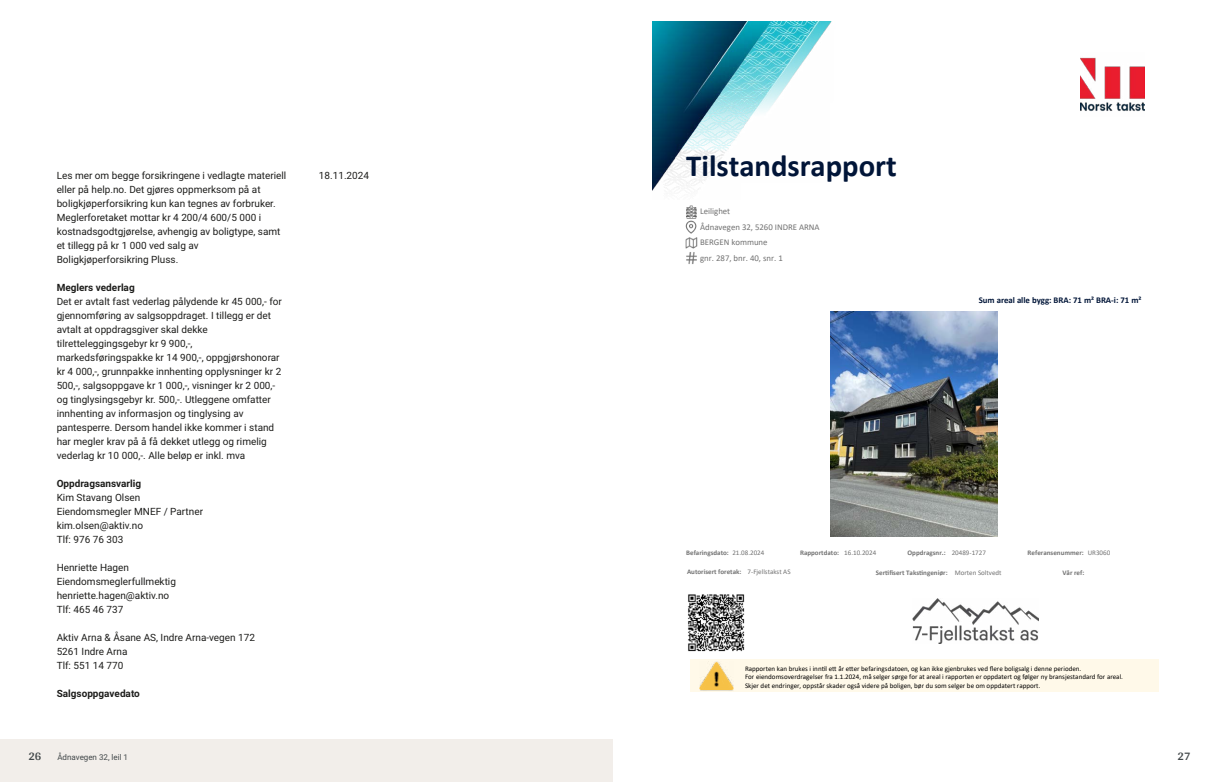
<style>
.page{position:relative;width:1219px;height:782px;background:#fff}
.page>*{position:absolute;margin:0;border:0;box-sizing:border-box;transform-origin:0 0}
.t1{font:700 30.7px "Calibri";color:#011538}
.t2{font:700 12px "Arya";color:#414749}
.t3{font:10px/14px "Roboto Vitec";color:#1d1d1b}
.t4{font:700 10px "Roboto Vitec";color:#1d1d1b}
.t5{font:8.8px "Calibri";color:#727272}
.t6{font:700 8.8px "Calibri";color:#011538}
.t7{font:8px "Roboto Vitec";color:#414749}
.t8{font:7px/8.6px "Calibri";color:#000}
.t9{font:700 7px "Calibri";color:#727272}
.s1{font-weight:400}
</style>
<div class="page">
<div style="left:0;top:739px;width:612px;height:42px;background:#f2eeea"></div>
<img style="left:653px;top:21px;width:179px;height:169px">
<img style="left:1081px;top:57px;width:63px;height:54px">
<img style="left:688px;top:594px;width:57px;height:58px">
<img style="left:830px;top:312px;width:168px;height:224px">
<img style="left:912px;top:598px;width:127px;height:45px">
<div style="left:690px;top:658px;width:469px;height:33px;background:#fff9e9"></div>
<img style="left:699px;top:661px;width:34px;height:30px">
<svg style="left:685px;top:206px;width:12px;height:58px"></svg>
<p class="t3" style="left:57px;top:167px;width:231px">Les mer om begge forsikringene i vedlagte materiell eller på help.no. Det gjøres oppmerksom på at boligkjøperforsikring kun kan tegnes av forbruker.<br>Meglerforetaket mottar kr 4 200/4 600/5 000 i kostnadsgodtgjørelse, avhengig av boligtype, samt et tillegg på kr 1 000 ved salg av Boligkjøperforsikring Pluss.</p>
<p class="t4" style="left:57px;top:280px;width:80px">Meglers vederlag</p>
<p class="t3" style="left:57px;top:293px;width:227px">Det er avtalt fast vederlag pålydende kr 45 000,‑ for gjennomføring av salgsoppdraget. I tillegg er det avtalt at oppdragsgiver skal dekke tilretteleggingsgebyr kr 9 900,‑, markedsføringspakke kr 14 900,‑, oppgjørshonorar kr 4 000,‑, grunnpakke innhenting opplysninger kr 2<br>500,‑, salgsoppgave kr 1 000,‑, visninger kr 2 000,‑ og tinglysingsgebyr kr. 500,‑. Utleggene omfatter innhenting av informasjon og tinglysing av pantesperre. Dersom handel ikke kommer i stand har megler krav på å få dekket utlegg og rimelig vederlag kr 10 000,‑. Alle beløp er inkl. mva</p>
<p class="t4" style="left:57px;top:476px;width:86px">Oppdragsansvarlig</p>
<p class="t3" style="left:57px;top:489px;width:148px">Kim Stavang Olsen<br>Eiendomsmegler MNEF / Partner kim.olsen@aktiv.no<br>Tlf: 976 76 303</p>
<p class="t3" style="left:57px;top:559px;width:121px">Henriette Hagen<br>Eiendomsmeglerfullmektig henriette.hagen@aktiv.no<br>Tlf: 465 46 737</p>
<p class="t3" style="left:57px;top:629px;width:200px">Aktiv Arna &amp; Åsane AS, Indre Arna‑vegen 172<br>5261 Indre Arna<br>Tlf: 551 14 770</p>
<p class="t4" style="left:57px;top:686px;width:85px">Salgsoppgavedato</p>
<p class="t2" style="left:28px;top:749px;width:15px">26</p>
<p class="t7" style="left:57px;top:751px;width:72px">Ådnavegen 32, leil 1</p>
<p class="t3" style="left:319px;top:167px;width:52px">18.11.2024</p>
<h1 class="t1" style="left:686px;top:144px;width:212px">Tilstandsrapport</h1>
<p class="t5" style="left:700px;top:205px;width:32px">Leilighet</p>
<p class="t5" style="left:700px;top:221px;width:121px">Ådnavegen 32, 5260 INDRE ARNA</p>
<p class="t5" style="left:700px;top:252px;width:84px">gnr. 287, bnr. 40, snr. 1</p>
<p class="t5" style="left:700px;top:236px;width:69px">BERGEN kommune</p>
<p class="t6" style="left:979px;top:293px;width:164px">Sum areal alle bygg: BRA: 71 m² BRA-i: 71 m²</p>
<p class="t9" style="left:686px;top:547px;width:80px">Befaringsdato: <span class="s1">21.08.2024</span></p>
<p class="t9" style="left:800px;top:547px;width:78px">Rapportdato: <span class="s1">16.10.2024</span></p>
<p class="t9" style="left:907px;top:547px;width:80px">Oppdragsnr.: <span class="s1">20489-1727</span></p>
<p class="t9" style="left:687px;top:566px;width:105px">Autorisert foretak: <span class="s1">7-Fjellstakst AS</span></p>
<p class="t9" style="left:876px;top:567px;width:127px">Ser琀椀昀椀sert Taks琀椀ngeniør: <span class="s1">Morten Soltvedt</span></p>
<p class="t9" style="left:1028px;top:547px;width:84px">Referansenummer: <span class="s1">UR3060</span></p>
<p class="t9" style="left:1062px;top:567px;width:23px">Vår ref:</p>
<p class="t8" style="left:745px;top:663px;width:379px">Rapporten kan brukes i inn琀椀l e琀琀 år e琀琀er befaringsdatoen, og kan ikke gjenbrukes ved 昀氀ere boligsalg i denne perioden.<br>For eiendomsoverdragelser fra 1.1.2024, må selger sørge for at areal i rapporten er oppdatert og følger ny bransjestandard for areal.<br>Skjer det endringer, oppstår skader også videre på boligen, bør du som selger be om oppdatert rapport.</p>
<p class="t2" style="left:1177px;top:749px;width:15px">27</p>
</div>
